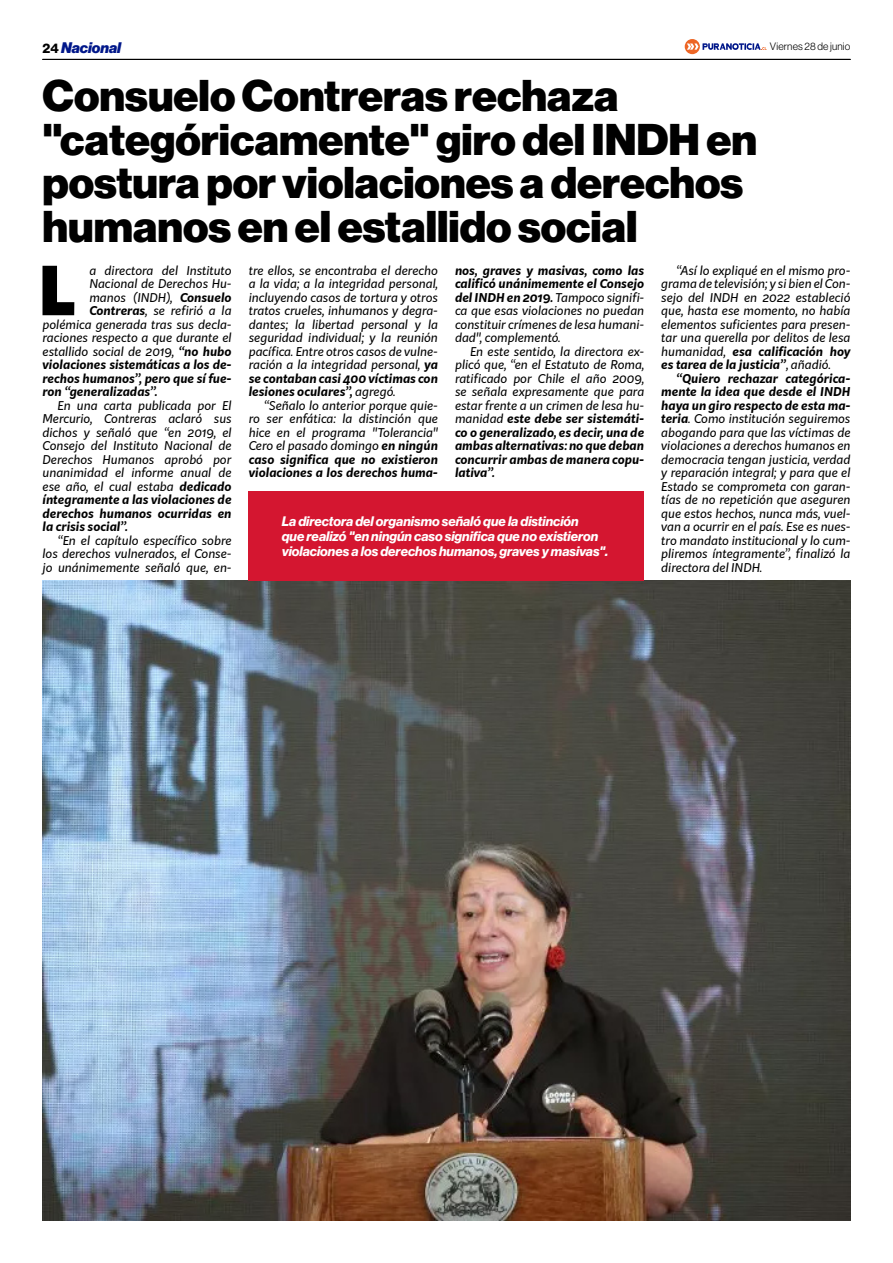
<style>
.page{position:relative;width:893px;height:1263px;background:#fff}
.page>*{position:absolute;margin:0;border:0;box-sizing:border-box;transform-origin:0 0}
.t1{font:900 66.3px "Kit Sans";color:#000}
.t2{font:43.5px/43.5px "N Haas Grotesk DS Pro 95 Blk";color:#000}
.t3{font:15px "N Haas Grotesk DS Pro 96 Blk It";color:#00178a}
.t4{font:13.5px/15px "N Haas Grotesk DS Pro 76 Bd It";color:#fff}
.t5{font:italic 12px/13.5px "Kit Sans";color:#000;text-align:justify}
.t6{font:italic 700 12px "Kit Sans";color:#000}
.t7{font:10.5px "N Haas Grotesk DS Pro 45 Lt";letter-spacing:.015em;color:#000}
.s1{font-family:"N Haas Grotesk DS Pro 75 Bd";font-size:13.5px;color:#000}
.s2{font-weight:700}
</style>
<div class="page">
<hr style="left:43px;top:59px;width:807px;height:1px;background:#000">
<svg style="left:685px;top:39px;width:82px;height:15px"></svg>
<img style="left:42px;top:580px;width:808px;height:640px">
<div style="left:249px;top:491px;width:395px;height:89px;background:#d41630"></div>
<p class="t3" style="left:43px;top:39px;width:80px"><span class="s1">24</span> Nacional</p>
<p class="t7" style="left:770px;top:40px;width:82px">Viernes 28 de junio</p>
<h2 class="t2" style="left:43px;top:75px;width:716px">Consuelo Contreras rechaza "categóricamente" giro del INDH en postura por violaciones a derechos humanos en el estallido social</h2>
<p class="t5" style="left:249px;top:263px;width:191px">tre ellos, se encontraba el derecho a la vida; a la integridad personal, incluyendo casos de tortura y otros tratos crueles, inhumanos y degra&shy;dantes; la libertad personal y la seguridad individual; y la reunión pacífica. Entre otros casos de vulne&shy;ración a la integridad personal, <span class="s2">ya se contaban casi 400 víctimas con lesiones oculares”,</span> agregó.</p>
<p class="t5" style="left:249px;top:398px;width:191px;text-indent:15px">“Señalo lo anterior porque quie&shy;ro ser enfática: la distinción que hice en el programa "Tolerancia" Cero el pasado domingo <span class="s2">en ningún caso significa que no existieron violaciones a los derechos huma-</span></p>
<p class="t5" style="left:661px;top:263px;width:191px;text-indent:15px">“Así lo expliqué en el mismo pro&shy;grama de televisión; y si bien el Con&shy;sejo del INDH en 2022 estableció que, hasta ese momento, no había elementos suficientes para presen&shy;tar una querella por delitos de lesa humanidad, <span class="s2">esa calificación hoy es tarea de la justicia”</span>, añadió.</p>
<p class="t5" style="left:661px;top:371px;width:191px;text-indent:15px"><span class="s2">“Quiero rechazar categórica&shy;mente la idea que desde el INDH haya un giro respecto de esta ma&shy;teria</span>. Como institución seguiremos abogando para que las víctimas de violaciones a derechos humanos en democracia tengan justicia, verdad y reparación integral; y para que el Estado se comprometa con garan&shy;tías de no repetición que aseguren que estos hechos, nunca más, vuel&shy;van a ocurrir en el país. Ese es nues&shy;tro mandato institucional y lo cum&shy;pliremos íntegramente”, finalizó la directora del INDH.</p>
<p class="t5" style="left:455px;top:263px;width:191px"><span class="s2">nos, graves y masivas, como las calificó unánimemente el Consejo del INDH en 2019.</span> Tampoco signifi&shy;ca que esas violaciones no puedan constituir crímenes de lesa humani&shy;dad", complementó.</p>
<p class="t5" style="left:455px;top:344px;width:191px;text-indent:15px">En este sentido, la directora ex&shy;plicó que, “en el Estatuto de Roma, ratificado por Chile el año 2009, se señala expresamente que para estar frente a un crimen de lesa hu&shy;manidad <span class="s2">este debe ser sistemáti&shy;co o generalizado, es decir, una de ambas alternativas: no que deban concurrir ambas de manera copu&shy;lativa”.</span></p>
<h1 class="t1" style="left:39px;top:231px;width:39px">L</h1>
<p class="t5" style="left:89px;top:263px;width:144px">a directora del Instituto</p>
<p class="t5" style="left:89px;top:276px;width:144px">Nacional de Derechos Hu-</p>
<p class="t5" style="left:89px;top:290px;width:144px">manos (INDH), <span class="s2">Consuelo</span></p>
<p class="t5" style="left:89px;top:303px;width:144px"><span class="s2">Contreras</span>, se refirió a la</p>
<p class="t5" style="left:43px;top:317px;width:191px">polémica generada tras sus decla-</p>
<p class="t5" style="left:43px;top:330px;width:191px">raciones respecto a que durante el</p>
<p class="t5" style="left:43px;top:344px;width:191px">estallido social de 2019, <span class="s2">“no hubo</span></p>
<p class="t6" style="left:43px;top:354px;width:191px">violaciones sistemáticas a los de-</p>
<p class="t6" style="left:43px;top:368px;width:191px">rechos humanos”, pero que sí fue-</p>
<p class="t6" style="left:43px;top:381px;width:117px">ron “generalizadas”.</p>
<p class="t5" style="left:43px;top:398px;width:191px;text-indent:15px">En una carta publicada por El Mercurio, Contreras aclaró sus dichos y señaló que “en 2019, el Consejo del Instituto Nacional de Derechos Humanos aprobó por unanimidad el informe anual de ese año, el cual estaba <span class="s2">dedicado íntegramente a las violaciones de derechos humanos ocurridas en la crisis social”.</span></p>
<p class="t5" style="left:43px;top:533px;width:191px;text-indent:15px">“En el capítulo específico sobre los derechos vulnerados, el Conse&shy;jo unánimemente señaló que, en-</p>
<p class="t4" style="left:282px;top:514px;width:328px">La directora del organismo señaló que la distinción<br>que realizó "en ningún caso significa que no existieron violaciones a los derechos humanos, graves y masivas".</p>
</div>
